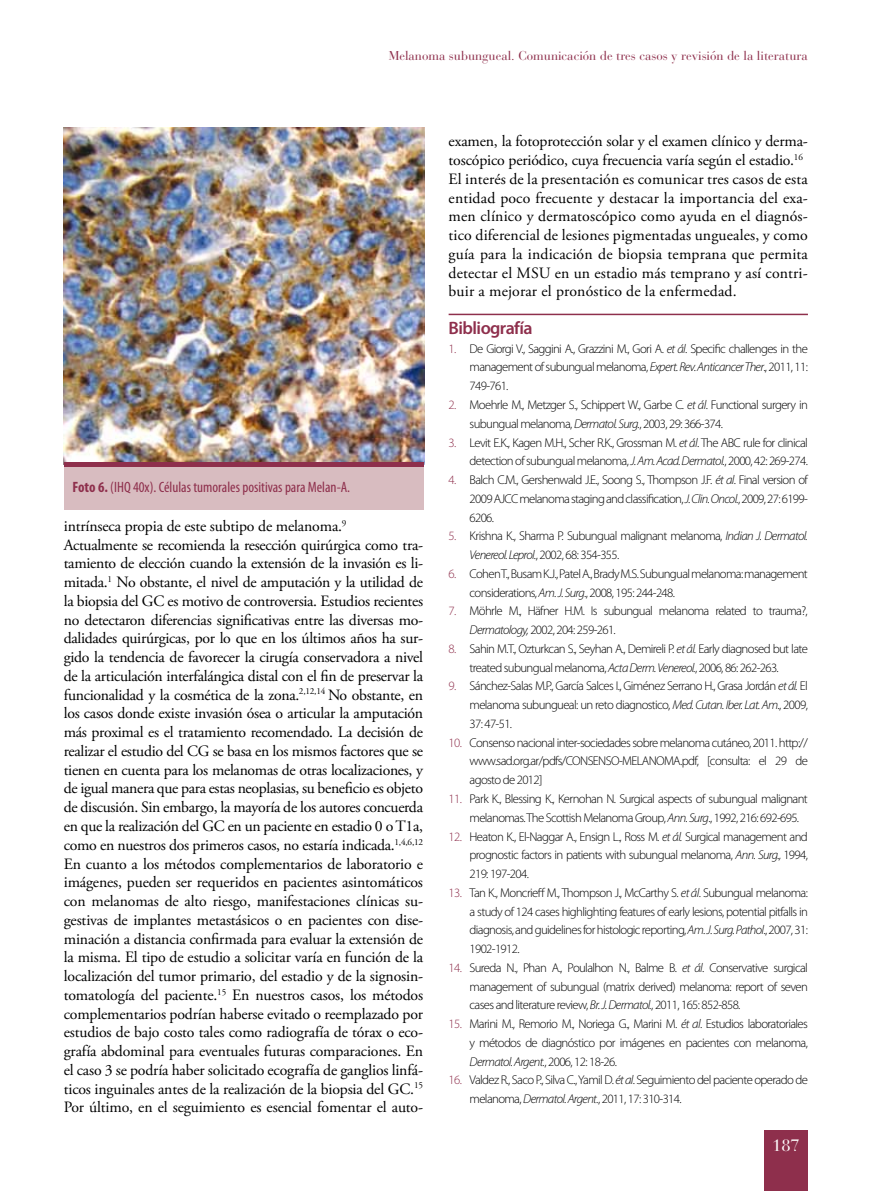
<style>
.page{position:relative;width:893px;height:1191px;background:#fff}
.page>*{position:absolute;margin:0;border:0;box-sizing:border-box;transform-origin:0 0}
.t1{font:600 18px "Myriad Pro";letter-spacing:-.03em;color:#8e2f4c}
.t2{font:16.5px "Bauer Bodoni";color:#fff}
.t3{font:15.75px/18.8px "Adobe Garamond Pro";letter-spacing:-.01em;color:#000}
.t4{font:15.75px/18.8px "Adobe Garamond Pro";letter-spacing:.01em;color:#000}
.t5{font:condensed 15px "Myriad Pro";color:#8e2f4c}
.t6{font:300 12.75px/18.8px "Myriad Pro";letter-spacing:-.05em;color:#000;text-align:justify}
.t7{font:12.75px "Bauer Bodoni";color:#8e2f4c}
.s1{font-weight:700}
.s2{color:#8e2f4c}
.s3{font-style:italic}
</style>
<div class="page">
<div style="left:764px;top:1130px;width:44px;height:61px;background:#8e2f4c"></div>
<img style="left:64px;top:128px;width:360px;height:337px">
<hr style="left:449px;top:314px;width:359px;height:1px;background:#8e2f4c">
<div style="left:64px;top:464px;width:359px;height:45px;background:#d8bcc0"></div>
<div style="left:64px;top:462px;width:359px;height:5px;background:#8e2f4c"></div>
<p class="t7" style="left:389px;top:48px;width:421px">Melanoma subungueal. Comunicación de tres casos y revisión de la literatura</p>
<p class="t5" style="left:73px;top:478px;width:279px"><span class="s1">Foto 6.</span> (IHQ 40x). Células tumorales positivas para Melan-A.</p>
<p class="t3" style="left:64px;top:517px;width:361px">intrínseca propia de este subtipo de melanoma.<sup>9<br></sup>Actualmente se recomienda la resección quirúrgica como tra&shy;tamiento de elección cuando la extensión de la invasión es li&shy;mitada.<sup>1</sup> No obstante, el nivel de amputación y la utilidad de la biopsia del GC es motivo de controversia. Estudios recientes no detectaron diferencias significativas entre las diversas mo&shy;dalidades quirúrgicas, por lo que en los últimos años ha sur&shy;gido la tendencia de favorecer la cirugía conservadora a nivel de la articulación interfalángica distal con el fin de preservar la funcionalidad y la cosmética de la zona.<sup>2,12,14</sup> No obstante, en los casos donde existe invasión ósea o articular la amputación más proximal es el tratamiento recomendado. La decisión de realizar el estudio del CG se basa en los mismos factores que se tienen en cuenta para los melanomas de otras localizaciones, y de igual manera que para estas neoplasias, su beneficio es objeto de discusión. Sin embargo, la mayoría de los autores concuerda en que la realización del GC en un paciente en estadio 0 o T1a, como en nuestros dos primeros casos, no estaría indicada.<sup>1,4,6,12<br></sup>En cuanto a los métodos complementarios de laboratorio e imágenes, pueden ser requeridos en pacientes asintomáticos con melanomas de alto riesgo, manifestaciones clínicas su&shy;gestivas de implantes metastásicos o en pacientes con dise&shy;minación a distancia confirmada para evaluar la extensión de la misma. El tipo de estudio a solicitar varía en función de la localización del tumor primario, del estadio y de la signosin&shy;tomatología del paciente.<sup>15</sup> En nuestros casos, los métodos complementarios podrían haberse evitado o reemplazado por estudios de bajo costo tales como radiografía de tórax o eco&shy;grafía abdominal para eventuales futuras comparaciones. En el caso 3 se podría haber solicitado ecografía de ganglios linfá&shy;ticos inguinales antes de la realización de la biopsia del GC.<sup>15<br></sup>Por último, en el seguimiento es esencial fomentar el auto-</p>
<p class="t4" style="left:449px;top:133px;width:361px">examen, la fotoprotección solar y el examen clínico y derma&shy;toscópico periódico, cuya frecuencia varía según el estadio.<sup>16<br></sup>El interés de la presentación es comunicar tres casos de esta entidad poco frecuente y destacar la importancia del exa&shy;men clínico y dermatoscópico como ayuda en el diagnós&shy;tico diferencial de lesiones pigmentadas ungueales, y como guía para la indicación de biopsia temprana que permita detectar el MSU en un estadio más temprano y así contri&shy;buir a mejorar el pronóstico de la enfermedad.</p>
<h1 class="t1" style="left:449px;top:316px;width:86px">Bibliografía</h1>
<p class="t6" style="left:470px;top:339px;width:340px;text-indent:-21px"><span class="s2">1.</span> De Giorgi V., Saggini A., Grazzini M., Gori A. <span class="s3">et ál</span>. Specific challenges in the management of subungual melanoma, <span class="s3">Expert. Rev. Anticancer Ther</span>., 2011, 11:<br>749-761.</p>
<p class="t6" style="left:470px;top:395px;width:340px;text-indent:-21px"><span class="s2">2.</span> Moehrle M., Metzger S., Schippert W., Garbe C. <span class="s3">et ál</span>. Functional surgery in subungual melanoma, <span class="s3">Dermatol. Surg.</span>, 2003, 29: 366-374.</p>
<p class="t6" style="left:449px;top:433px;width:361px;text-align:right"><span class="s2">3.</span> Levit E.K., Kagen M.H., Scher R.K., Grossman M. <span class="s3">et ál</span>. The ABC rule for clinical detection of subungual melanoma, <span class="s3">J. Am. Acad. Dermatol.</span>, 2000, 42: 269-274.</p>
<p class="t6" style="left:470px;top:470px;width:340px;text-indent:-21px"><span class="s2">4.</span> Balch C.M., Gershenwald J.E., Soong S., Thompson J.F. <span class="s3">ét al</span>. Final version of 2009 AJCC melanoma staging and classification, <span class="s3">J. Clin. Oncol.</span>, 2009, 27: 6199- 6206.</p>
<p class="t6" style="left:470px;top:526px;width:340px;text-indent:-21px"><span class="s2">5.</span> Krishna K., Sharma P. Subungual malignant melanoma, <span class="s3">Indian J. Dermatol.<br>Venereol. Leprol.</span>, 2002, 68: 354-355.</p>
<p class="t6" style="left:470px;top:564px;width:340px;text-indent:-21px"><span class="s2">6.</span> Cohen T., Busam K.J., Patel A., Brady M.S. Subungual melanoma: management considerations, <span class="s3">Am. J. Surg</span>., 2008, 195: 244-248.</p>
<p class="t6" style="left:470px;top:601px;width:340px;text-indent:-21px"><span class="s2">7.</span> Möhrle M., Häfner H.M. Is subungual melanoma related to trauma?,<br><span class="s3">Dermatology,</span> 2002, 204: 259-261.</p>
<p class="t6" style="left:470px;top:639px;width:340px;text-indent:-21px"><span class="s2">8.</span> Sahin M.T., Ozturkcan S., Seyhan A., Demireli P. <span class="s3">et ál.</span> Early diagnosed but late treated subungual melanoma, <span class="s3">Acta Derm. Venereol.</span>, 2006, 86: 262-263.</p>
<p class="t6" style="left:470px;top:676px;width:340px;text-indent:-21px"><span class="s2">9.</span> Sánchez-Salas M.P., García Salces I., Giménez Serrano H., Grasa Jordán <span class="s3">et ál.</span> El melanoma subungueal: un reto diagnostico, <span class="s3">Med. Cutan. Iber. Lat. Am</span>., 2009, 37: 47-51.</p>
<p class="t6" style="left:470px;top:733px;width:340px;text-indent:-21px"><span class="s2">10.</span> Consenso nacional inter-sociedades sobre melanoma cutáneo, 2011. http:// www.sad.org.ar/pdfs/CONSENSO-MELANOMA.pdf, [consulta: el 29 de agosto de 2012]</p>
<p class="t6" style="left:470px;top:789px;width:340px;text-indent:-21px"><span class="s2">11.</span> Park K., Blessing K., Kernohan N. Surgical aspects of subungual malignant melanomas. The Scottish Melanoma Group, <span class="s3">Ann. Surg</span>., 1992, 216: 692-695.</p>
<p class="t6" style="left:470px;top:826px;width:340px;text-indent:-21px"><span class="s2">12.</span> Heaton K., El-Naggar A., Ensign L., Ross M. <span class="s3">et ál.</span> Surgical management and prognostic factors in patients with subungual melanoma, <span class="s3">Ann. Surg.,</span> 1994, 219: 197-204.</p>
<p class="t6" style="left:470px;top:883px;width:340px;text-indent:-21px"><span class="s2">13.</span> Tan K., Moncrieff M., Thompson J., McCarthy S. <span class="s3">et ál</span>. Subungual melanoma: a study of 124 cases highlighting features of early lesions, potential pitfalls in diagnosis, and guidelines for histologic reporting, <span class="s3">Am. J. Surg. Pathol</span>., 2007, 31:<br>1902-1912.</p>
<p class="t6" style="left:470px;top:958px;width:340px;text-indent:-21px"><span class="s2">14.</span> Sureda N., Phan A., Poulalhon N., Balme B. <span class="s3">et ál</span>. Conservative surgical management of subungual (matrix derived) melanoma: report of seven cases and literature review, <span class="s3">Br. J. Dermatol.</span>, 2011, 165: 852-858.</p>
<p class="t6" style="left:470px;top:1014px;width:340px;text-indent:-21px"><span class="s2">15.</span> Marini M., Remorio M., Noriega G., Marini M. <span class="s3">ét al</span>. Estudios laboratoriales y métodos de diagnóstico por imágenes en pacientes con melanoma, <span class="s3">Dermatol. Argent.</span>, 2006, 12: 18-26.</p>
<p class="t6" style="left:470px;top:1070px;width:340px;text-indent:-21px"><span class="s2">16.</span> Valdez R., Saco P., Silva C., Yamil D. <span class="s3">ét al</span>. Seguimiento del paciente operado de melanoma, <span class="s3">Dermatol. Argent.</span>, 2011, 17: 310-314.</p>
<p class="t2" style="left:772px;top:1135px;width:29px">187</p>
</div>
